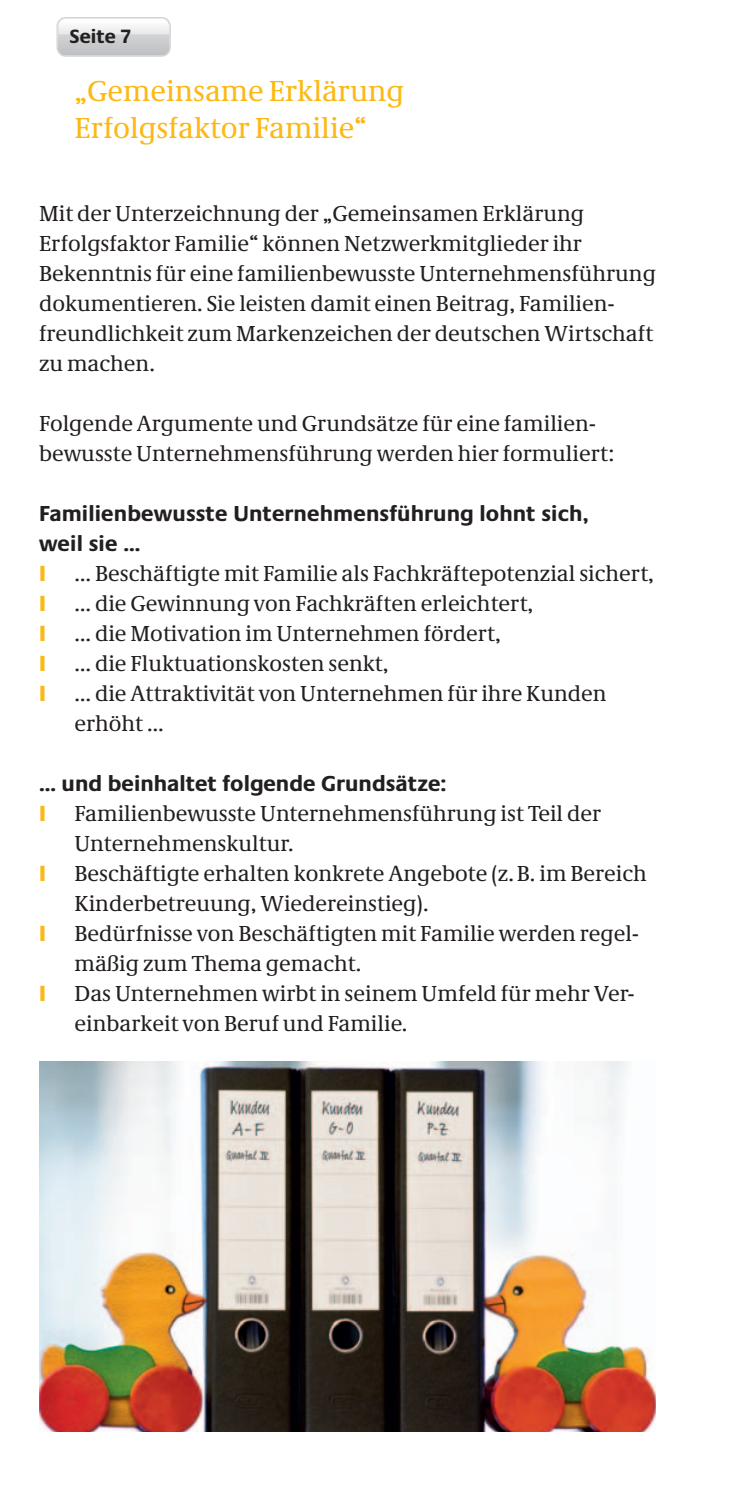
<style>
.page{position:relative;width:734px;height:1489px;background:#fff}
.page>*{position:absolute;margin:0;border:0;box-sizing:border-box;transform-origin:0 0}
.t1{font:30px/37.5px "Neue Demos";color:#fcb814}
.t2{font:22.5px/30px "Neue Demos";color:#231f20}
.t3{font:700 22.5px/30px "Neue Praxis";letter-spacing:.005em;color:#231f20}
.t4{font:900 22.5px/30px "Myriad Pro";color:#fcb814;text-align:justify}
.t5{font:700 20px "Neue Praxis";color:#231f20}
</style>
<div class="page">
<img style="left:39px;top:1061px;width:616px;height:370px">
<svg style="left:56px;top:17px;width:115px;height:40px;background:#d3d4d6"></svg>
<img style="left:59px;top:19px;width:109px;height:9px">
<p class="t5" style="left:70px;top:24px;width:62px">Seite 7</p>
<h2 class="t1" style="left:74px;top:72px;width:331px">„Gemeinsame Erklärung<br>Erfolgsfaktor Familie“</h2>
<p class="t2" style="left:39px;top:198px;width:618px">Mit der Unterzeichnung der „Gemeinsamen Erklärung Erfolgsfaktor Familie“ können Netzwerkmitglieder ihr Bekenntnis für eine familienbewusste Unternehmensführung dokumentieren. Sie leisten damit einen Beitrag, Familien&shy;freundlichkeit zum Markenzeichen der deutschen Wirtschaft zu machen.</p>
<p class="t2" style="left:39px;top:408px;width:577px">Folgende Argumente und Grundsätze für eine familien&shy;bewusste Unternehmensführung werden hier formuliert:</p>
<p class="t3" style="left:39px;top:498px;width:551px">Familienbewusste Unternehmensführung lohnt sich, weil sie …</p>
<p class="t4" style="left:39px;top:557px;width:8px">I I I I I</p>
<p class="t2" style="left:74px;top:558px;width:581px">… Beschäftigte mit Familie als Fachkräftepotenzial sichert, … die Gewinnung von Fachkräften erleichtert,<br>… die Motivation im Unternehmen fördert,<br>… die Fluktuationskosten senkt,<br>… die Attraktivität von Unternehmen für ihre Kunden erhöht …</p>
<p class="t3" style="left:39px;top:768px;width:409px">… und beinhaltet folgende Grundsätze:</p>
<p class="t4" style="left:39px;top:797px;width:8px">I</p>
<p class="t2" style="left:74px;top:798px;width:574px">Familienbewusste Unternehmensführung ist Teil der Unternehmenskultur.<br>Beschäftigte erhalten konkrete Angebote (z. B. im Bereich Kinderbetreuung, Wiedereinstieg).<br>Bedürfnisse von Beschäftigten mit Familie werden regel&shy;mäßig zum Thema gemacht.<br>Das Unternehmen wirbt in seinem Umfeld für mehr Ver&shy;einbarkeit von Beruf und Familie.</p>
<p class="t4" style="left:39px;top:857px;width:8px">I</p>
<p class="t4" style="left:39px;top:917px;width:8px">I</p>
<p class="t4" style="left:39px;top:977px;width:8px">I</p>
</div>
